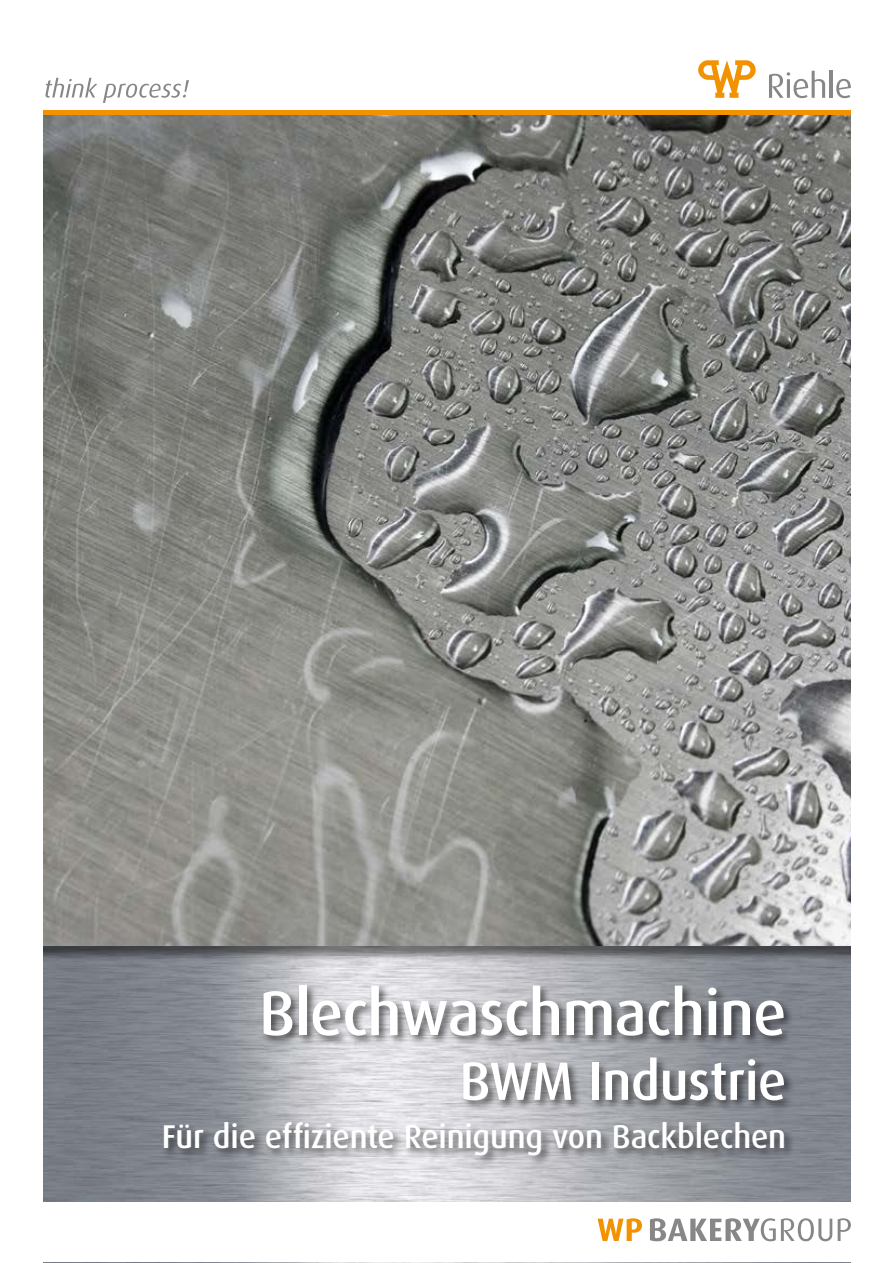
<style>
.page{position:relative;width:893px;height:1263px;background:#fff}
.page>*{position:absolute;margin:0;border:0;box-sizing:border-box;transform-origin:0 0}
.t1{font:500 63px "Dax Pro";letter-spacing:-.015em;color:#fff}
.t2{font:500 54px "Dax Pro";letter-spacing:-.01em;color:#fff}
.t3{font:500 33px "Dax Pro";letter-spacing:-.005em;color:#fff}
</style>
<div class="page">
<img style="left:43px;top:962px;width:808px;height:301px">
<div style="left:43px;top:112px;width:808px;height:850px;background:#000;opacity:.5"></div>
<img style="left:43px;top:115px;width:808px;height:830px">
<div style="left:0;top:1203px;width:893px;height:59px;background:#fff"></div>
<svg style="left:598px;top:1218px;width:44px;height:23px"></svg>
<svg style="left:650px;top:1218px;width:182px;height:23px"></svg>
<svg style="left:838px;top:1218px;width:13px;height:23px"></svg>
<hr style="left:43px;top:111px;width:808px;height:4px;background:#f39200">
<svg style="left:45px;top:78px;width:144px;height:25px"></svg>
<svg style="left:698px;top:60px;width:58px;height:38px"></svg>
<svg style="left:769px;top:71px;width:56px;height:27px"></svg>
<hr style="left:829px;top:71px;width:4px;height:27px;background:#878787">
<svg style="left:836px;top:79px;width:15px;height:19px"></svg>
<div style="left:161px;top:983px;width:634px;height:184px;background:#000;opacity:.6"></div>
<h1 class="t1" style="left:259px;top:973px;width:529px">Blechwaschmachine</h1>
<h2 class="t2" style="left:460px;top:1047px;width:328px">BWM Industrie</h2>
<p class="t3" style="left:162px;top:1116px;width:626px">Für die effiziente Reinigung von Backblechen</p>
</div>
